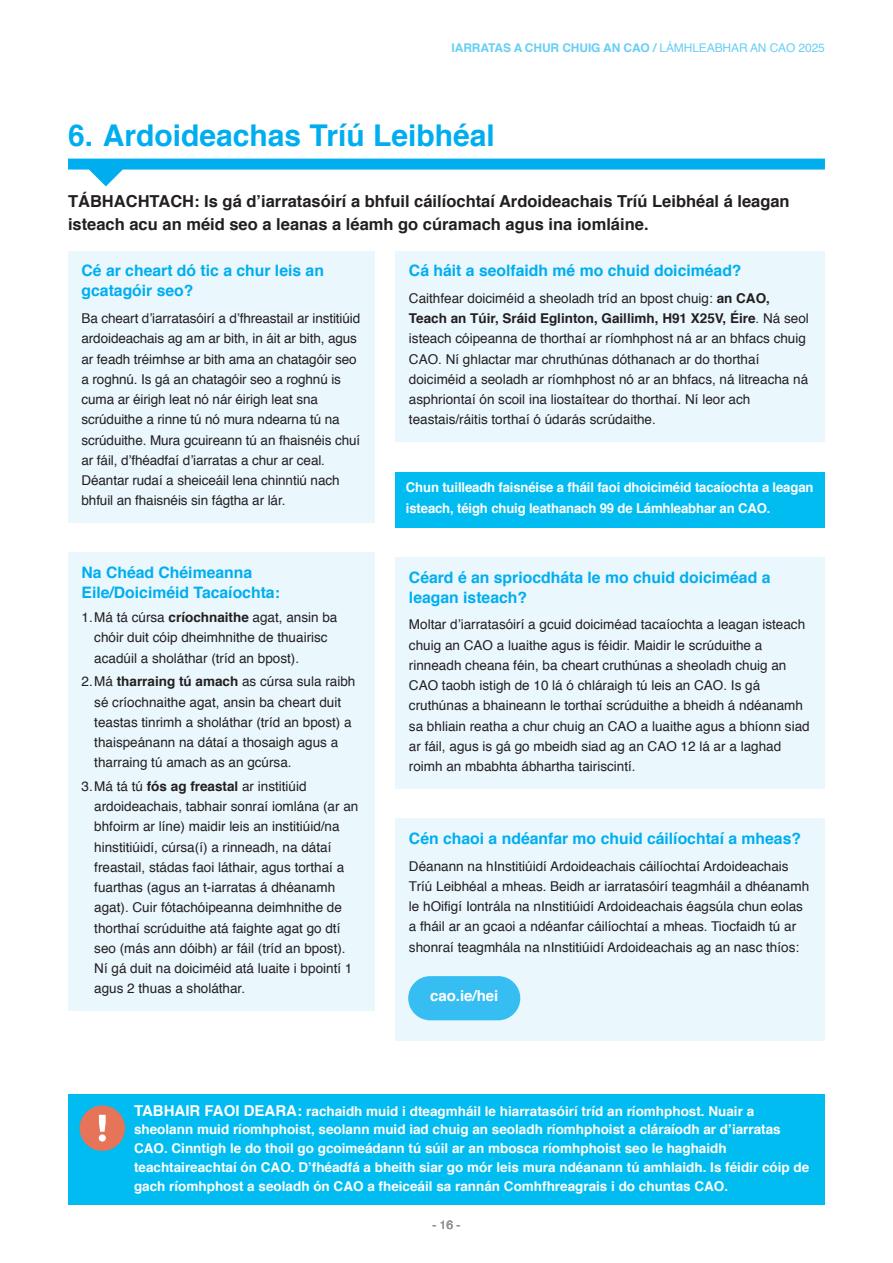
<style>
.page{position:relative;width:893px;height:1263px;background:#fff}
.page>*{position:absolute;margin:0;border:0;box-sizing:border-box;transform-origin:0 0}
.t1{font:700 30px "Helvetica";color:#00aeef}
.t2{font:700 16.5px/22.5px "Helvetica";color:#231f20}
.t3{font:700 15.75px/20.2px "Helvetica";color:#00aeef}
.t4{font:700 15px "Helvetica";color:#fff}
.t5{font:13.5px/20.2px "Helvetica";color:#231f20}
.t6{font:700 13.5px/18.8px "Helvetica";color:#fff}
.t7{font:700 12px "Helvetica";letter-spacing:-.01em;color:rgb(0 174 239/.6)}
.t8{font:12px "Helvetica";color:#939598}
.s1{font-weight:400}
.s2{font-weight:700}
.s3{font-size:15px}
</style>
<div class="page">
<svg style="left:68px;top:159px;width:757px;height:27px"></svg>
<div style="left:68px;top:251px;width:306px;height:272px;background:#eaf7fd"></div>
<div style="left:68px;top:553px;width:306px;height:458px;background:#eaf7fd"></div>
<div style="left:395px;top:557px;width:430px;height:232px;background:#eaf7fd"></div>
<div style="left:395px;top:251px;width:430px;height:191px;background:#eaf7fd"></div>
<div style="left:395px;top:819px;width:430px;height:222px;background:#eaf7fd"></div>
<div style="left:408px;top:976px;width:112px;height:44px;background:#36bef2;border-radius:22px"></div>
<div style="left:395px;top:472px;width:430px;height:55px;background:#00bcf1"></div>
<div style="left:68px;top:1094px;width:757px;height:110px;background:#00bcf1"></div>
<div style="left:80px;top:1105px;width:45px;height:46px;background:#e67459;border-radius:50%"></div>
<svg style="left:99px;top:1115px;width:7px;height:26px"></svg>
<p class="t7" style="left:452px;top:42px;width:375px">IARRATAS A CHUR CHUIG AN CAO / <span class="s1">LÁMHLEABHAR AN CAO 2025</span></p>
<p class="t1" style="left:68px;top:123px;width:428px">6. Ardoideachas Tríú Leibhéal</p>
<p class="t2" style="left:68px;top:192px;width:723px">TÁBHACHTACH: Is gá d’iarratasóirí a bhfuil cáilíochtaí Ardoideachais Tríú Leibhéal á leagan isteach acu an méid seo a leanas a léamh go cúramach agus ina iomláine.</p>
<p class="t3" style="left:82px;top:262px;width:244px">Cé ar cheart dó tic a chur leis an gcatagóir seo?</p>
<p class="t5" style="left:82px;top:309px;width:280px">Ba cheart d’iarratasóirí a d’fhreastail ar institiúid ardoideachais ag am ar bith, in áit ar bith, agus ar feadh tréimhse ar bith ama an chatagóir seo a roghnú. Is gá an chatagóir seo a roghnú is cuma ar éirigh leat nó nár éirigh leat sna scrúduithe a rinne tú nó mura ndearna tú na scrúduithe. Mura gcuireann tú an fhaisnéis chuí ar fáil, d’fhéadfaí d’iarratas a chur ar ceal.<br>Déantar rudaí a sheiceáil lena chinntiú nach bhfuil an fhaisnéis sin fágtha ar lár.</p>
<p class="t3" style="left:409px;top:262px;width:334px">Cá háit a seolfaidh mé mo chuid doiciméad?</p>
<p class="t5" style="left:409px;top:289px;width:401px">Caithfear doiciméid a sheoladh tríd an bpost chuig: <span class="s2">an CAO, Teach an Túir, Sráid Eglinton, Gaillimh, H91 X25V, Éire</span>. Ná seol isteach cóipeanna de thorthaí ar ríomhphost ná ar an bhfacs chuig CAO. Ní ghlactar mar chruthúnas dóthanach ar do thorthaí doiciméid a seoladh ar ríomhphost nó ar an bhfacs, ná litreacha ná asphriontaí ón scoil ina liostaítear do thorthaí. Ní leor ach teastais/ráitis torthaí ó údarás scrúdaithe.</p>
<p class="t6" style="left:406px;top:479px;width:409px;line-height:20.2px">Chun tuilleadh faisnéise a fháil faoi dhoiciméid tacaíochta a leagan isteach, téigh chuig leathanach 99 de Lámhleabhar an CAO.</p>
<p class="t3" style="left:82px;top:564px;width:200px">Na Chéad Chéimeanna<br>Eile/Doiciméid Tacaíochta:</p>
<p class="t5" style="left:94px;top:608px;width:245px;text-indent:-13px">1.Má tá cúrsa <span class="s2">críochnaithe</span> agat, ansin ba chóir duit cóip dheimhnithe de thuairisc acadúil a sholáthar (tríd an bpost).</p>
<p class="t5" style="left:94px;top:672px;width:263px;text-indent:-13px">2.Má <span class="s2">tharraing tú amach</span> as cúrsa sula raibh sé críochnaithe agat, ansin ba cheart duit teastas tinrimh a sholáthar (tríd an bpost) a thaispeánann na dátaí a thosaigh agus a tharraing tú amach as an gcúrsa.</p>
<p class="t5" style="left:94px;top:777px;width:266px;text-indent:-13px">3.Má tá tú <span class="s2">fós ag freastal</span> ar institiúid ardoideachais, tabhair sonraí iomlána (ar an bhfoirm ar líne) maidir leis an institiúid/na hinstitiúidí, cúrsa(í) a rinneadh, na dátaí freastail, stádas faoi láthair, agus torthaí a fuarthas (agus an t-iarratas á dhéanamh agat). Cuir fótachóipeanna deimhnithe de thorthaí scrúduithe atá faighte agat go dtí seo (más ann dóibh) ar fáil (tríd an bpost).<br>Ní gá duit na doiciméid atá luaite i bpointí 1 agus 2 thuas a sholáthar.</p>
<p class="t3" style="left:409px;top:568px;width:363px">Céard é an spriocdháta le mo chuid doiciméad a leagan isteach?</p>
<p class="t5" style="left:409px;top:616px;width:402px">Moltar d’iarratasóirí a gcuid doiciméad tacaíochta a leagan isteach chuig an CAO a luaithe agus is féidir. Maidir le scrúduithe a rinneadh cheana féin, ba cheart cruthúnas a sheoladh chuig an CAO taobh istigh de 10 lá ó chláraigh tú leis an CAO. Is gá cruthúnas a bhaineann le torthaí scrúduithe a bheidh á ndéanamh sa bhliain reatha a chur chuig an CAO a luaithe agus a bhíonn siad ar fáil, agus is gá go mbeidh siad ag an CAO 12 lá ar a laghad roimh an mbabhta ábhartha tairiscintí.</p>
<p class="t3" style="left:409px;top:830px;width:394px">Cén chaoi a ndéanfar mo chuid cáilíochtaí a mheas?</p>
<p class="t5" style="left:409px;top:857px;width:402px">Déanann na hInstitiúidí Ardoideachais cáilíochtaí Ardoideachais Tríú Leibhéal a mheas. Beidh ar iarratasóirí teagmháil a dhéanamh le hOifigí Iontrála na nInstitiúidí Ardoideachais éagsúla chun eolas a fháil ar an gcaoi a ndéanfar cáilíochtaí a mheas. Tiocfaidh tú ar shonraí teagmhála na nInstitiúidí Ardoideachais ag an nasc thíos:</p>
<p class="t4" style="left:430px;top:989px;width:70px">cao.ie/hei</p>
<p class="t6" style="left:134px;top:1103px;width:677px"><span class="s3">TABHAIR FAOI DEARA:</span> rachaidh muid i dteagmháil le hiarratasóirí tríd an ríomhphost. Nuair a sheolann muid ríomhphoist, seolann muid iad chuig an seoladh ríomhphoist a cláraíodh ar d’iarratas CAO. Cinntigh le do thoil go gcoimeádann tú súil ar an mbosca ríomhphoist seo le haghaidh teachtaireachtaí ón CAO. D’fhéadfá a bheith siar go mór leis mura ndéanann tú amhlaidh. Is féidir cóip de gach ríomhphost a seoladh ón CAO a fheiceáil sa rannán Comhfhreagrais i do chuntas CAO.</p>
<p class="t8" style="left:432px;top:1220px;width:30px">- 16 -</p>
</div>
